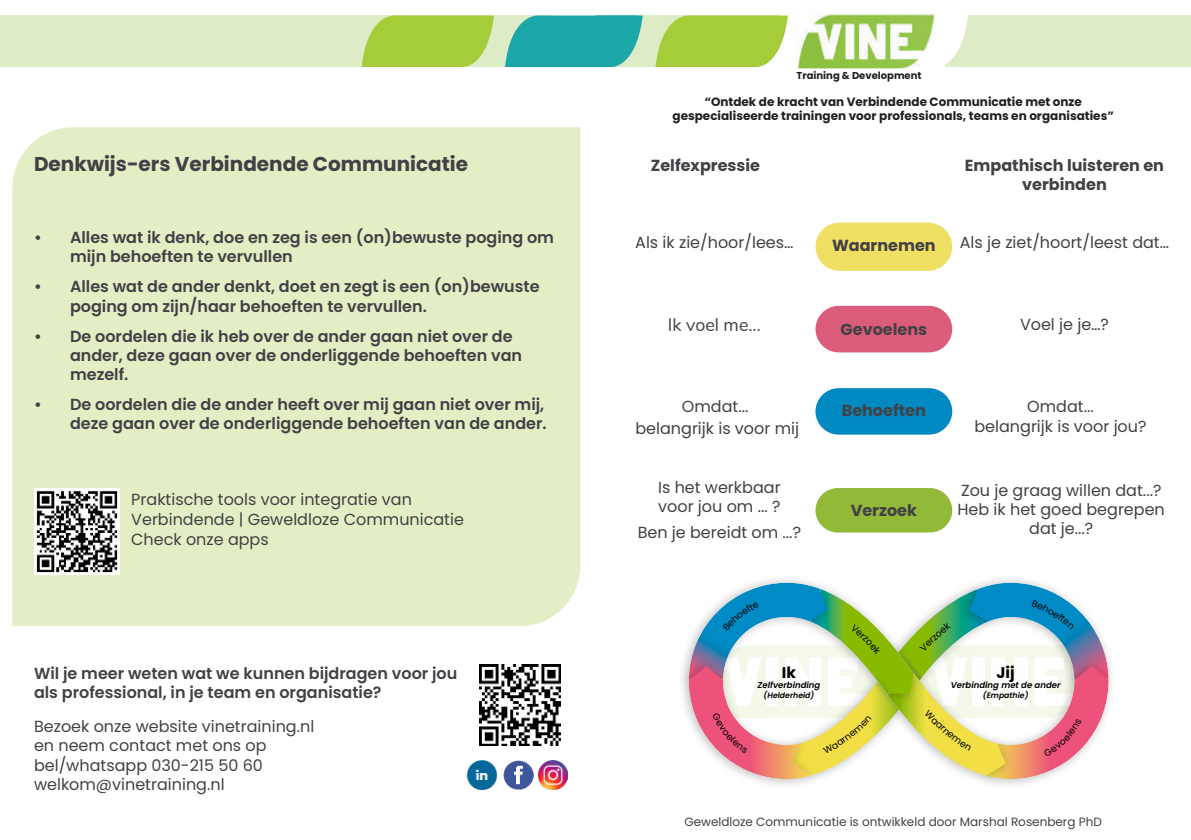
<style>
.page{position:relative;width:1191px;height:840px;background:#fff}
.page>*{position:absolute;margin:0;border:0;box-sizing:border-box;transform-origin:0 0}
.t1{font:700 20px "Poppins";color:#434046}
.t2{font:18px "Nunito";color:#434046}
.t3{font:600 16px/19.2px "Poppins";color:#434046}
.t4{font:16px/19.2px "Poppins";color:#434046;text-align:center}
.t5{font:700 16px/19.2px "Poppins";color:#434046;text-align:center}
.t6{font:700 15.6px "Poppins";color:#000}
.t7{font:700 12px/14.4px "Poppins";color:#231f20;text-align:center}
.t8{font:12px "Poppins";color:#434046}
.t9{font:700 10px "Poppins";color:#231f20}
.t10{font:italic 600 8.6px "Poppins";color:#000}
.t11{font:italic 600 7.8px "Poppins";color:#000}
</style>
<div class="page">
<div style="left:12px;top:127px;width:568px;height:498px;background:#e3eec4"></div>
<div style="left:815px;top:222px;width:137px;height:49px;background:#efe063;border-radius:24px"></div>
<div style="left:815px;top:306px;width:137px;height:46px;background:#db5d7b;border-radius:23px"></div>
<div style="left:815px;top:388px;width:137px;height:46px;background:#008ac1;border-radius:23px"></div>
<div style="left:815px;top:488px;width:137px;height:44px;background:#93b939;border-radius:22px"></div>
<img style="left:1018px;top:652px;width:96px;height:132px">
<img style="left:974px;top:778px;width:44px;height:7px">
<img style="left:679px;top:652px;width:140px;height:133px">
<div style="left:595px;top:16px;width:220px;height:51px;background:#ddecc7"></div>
<div style="left:930px;top:16px;width:261px;height:51px;background:#ddecc7"></div>
<div style="left:0;top:16px;width:552px;height:51px;background:#ddecc7"></div>
<img style="left:812px;top:13px;width:123px;height:2px">
<svg style="left:655px;top:15px;width:313px;height:54px"></svg>
<svg style="left:362px;top:16px;width:132px;height:52px;background:#add14c"></svg>
<svg style="left:505px;top:16px;width:138px;height:52px;background:#35b0ac"></svg>
<img style="left:504px;top:760px;width:29px;height:29px">
<img style="left:538px;top:760px;width:30px;height:29px">
<img style="left:467px;top:760px;width:30px;height:29px">
<img style="left:34px;top:488px;width:86px;height:85px">
<svg style="left:479px;top:664px;width:82px;height:82px"></svg>
<img style="left:479px;top:664px;width:81px;height:81px">
<svg style="left:689px;top:582px;width:419px;height:196px"></svg>
<p class="t1" style="left:34px;top:155px;width:436px">Denkwijs-ers Verbindende Communicatie</p>
<p class="t3" style="left:70px;top:228px;width:485px;text-indent:-36px">• Alles wat ik denk, doe en zeg is een (on)bewuste poging om mijn behoeften te vervullen</p>
<p class="t3" style="left:70px;top:277px;width:471px;text-indent:-36px">• Alles wat de ander denkt, doet en zegt is een (on)bewuste poging om zijn/haar behoeften te vervullen.</p>
<p class="t3" style="left:70px;top:326px;width:453px;text-indent:-36px">• De oordelen die ik heb over de ander gaan niet over de ander, deze gaan over de onderliggende behoeften van mezelf.</p>
<p class="t3" style="left:34px;top:395px;width:514px;text-align:right">• De oordelen die de ander heeft over mij gaan niet over mij, deze gaan over de onderliggende behoeften van de ander.</p>
<p class="t4" style="left:131px;top:489px;width:334px;line-height:20px;text-align:left">Praktische tools voor integratie van<br>Verbindende | Geweldloze Communicatie<br>Check onze apps</p>
<p class="t3" style="left:34px;top:663px;width:425px">Wil je meer weten wat we kunnen bijdragen voor jou als professional, in je team en organisatie?</p>
<p class="t4" style="left:34px;top:716px;width:282px;text-align:left">Bezoek onze website vinetraining.nl en neem contact met ons op bel/whatsapp 030-215 50 60 welkom@vinetraining.nl</p>
<p class="t9" style="left:796px;top:71px;width:126px">Training &amp; Development</p>
<p class="t7" style="left:672px;top:95px;width:443px">“Ontdek de kracht van Verbindende Communicatie met onze gespecialiseerde trainingen voor professionals, teams en organisaties”</p>
<p class="t5" style="left:651px;top:157px;width:111px">Zelfexpressie</p>
<p class="t5" style="left:965px;top:157px;width:201px">Empathisch luisteren en verbinden</p>
<p class="t4" style="left:635px;top:233px;width:160px">Als ik zie/hoor/lees…</p>
<p class="t5" style="left:832px;top:237px;width:105px">Waarnemen</p>
<p class="t4" style="left:959px;top:233px;width:211px">Als je ziet/hoort/leest dat…</p>
<p class="t2" style="left:668px;top:318px;width:94px">Ik voel me...</p>
<p class="t5" style="left:840px;top:321px;width:88px">Gevoelens</p>
<p class="t4" style="left:1020px;top:314px;width:90px">Voel je je…?</p>
<p class="t4" style="left:635px;top:396px;width:165px;line-height:21.6px">Omdat...<br>belangrijk is voor mij</p>
<p class="t5" style="left:841px;top:402px;width:86px">Behoeften</p>
<p class="t4" style="left:974px;top:397px;width:174px">Omdat...<br>belangrijk is voor jou?</p>
<p class="t4" style="left:658px;top:478px;width:124px;text-align:left">Is het werkbaar voor jou om ... ?</p>
<p class="t4" style="left:637px;top:523px;width:165px">Ben je bereidt om ...?</p>
<p class="t5" style="left:850px;top:501px;width:68px">Verzoek</p>
<p class="t4" style="left:957px;top:480px;width:209px">Zou je graag willen dat...?<br>Heb ik het goed begrepen dat je...?</p>
<p class="t6" style="left:782px;top:665px;width:16px">Ik</p>
<p class="t10" style="left:757px;top:680px;width:64px">Zelfverbinding</p>
<p class="t11" style="left:763px;top:690px;width:52px">(Helderheid)</p>
<p class="t6" style="left:996px;top:665px;width:20px">Jij</p>
<p class="t10" style="left:950px;top:680px;width:111px">Verbinding met de ander</p>
<p class="t11" style="left:983px;top:690px;width:47px">(Empathie)</p>
<p class="t8" style="left:684px;top:814px;width:419px">Geweldloze Communicatie is ontwikkeld door Marshal Rosenberg PhD</p>
</div>
